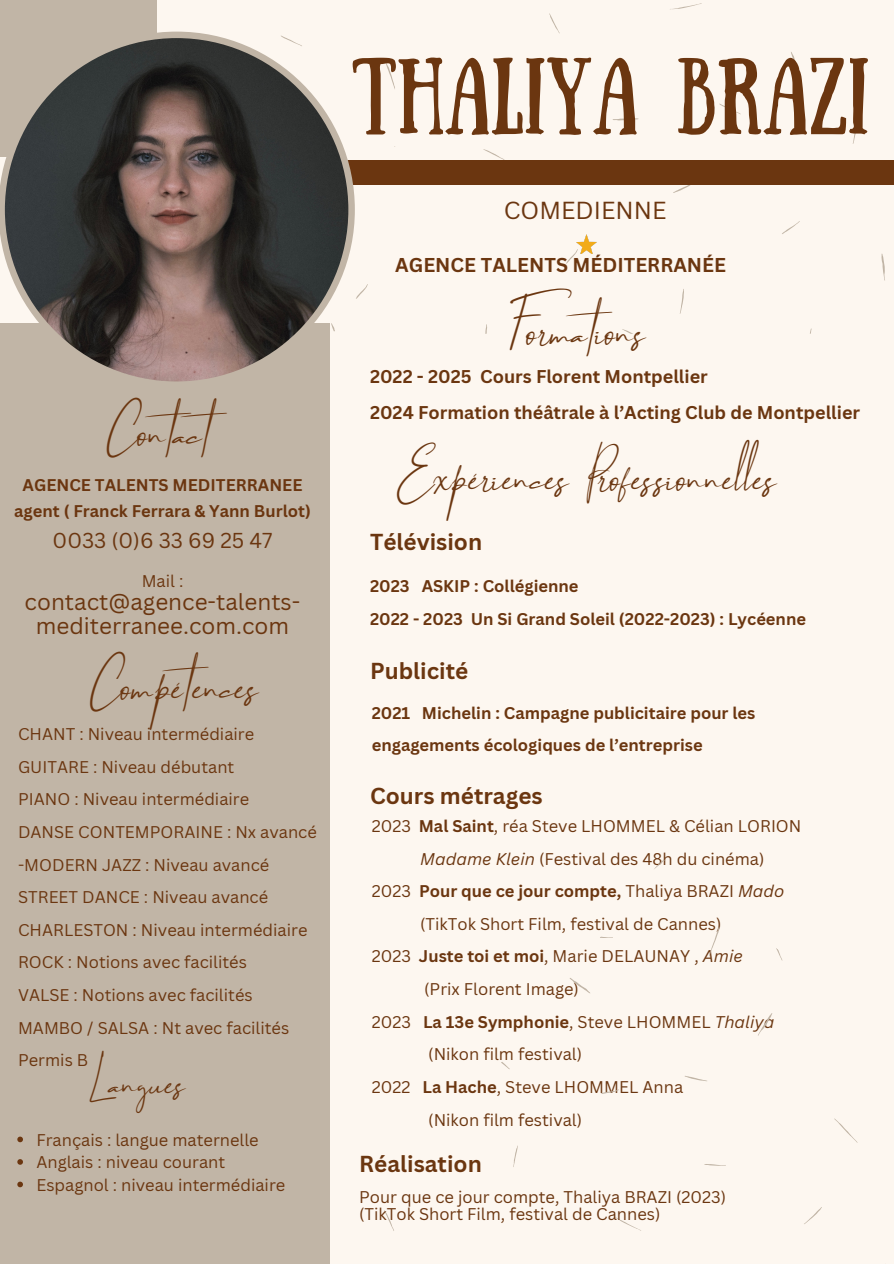
<style>
.page{position:relative;width:894px;height:1264px;background:#fff}
.page>*{position:absolute;margin:0;border:0;box-sizing:border-box;transform-origin:0 0}
.t1{font:76.8px "Sunday";color:#6b3610}
.t2{font:45px "Brilliant Signature 2 Slant";color:#6b3610}
.t3{font:39px "Brilliant Signature 2 Slant";color:#6b3610}
.t4{font:24px "Canva Sans";color:#6b3610}
.t5{font:700 22.5px "Canva Sans";color:#6b3610}
.t6{font:22.5px/23.7px "Canva Sans";color:#6b3610;text-align:center}
.t7{font:21px "Canva Sans";color:#6b3610}
.t8{font:700 19.5px "Canva Sans";color:#6b3610}
.t9{font:700 18px "Canva Sans";color:#6b3610}
.t10{font:16.5px/32.7px "Canva Sans";color:#6b3610}
.t11{font:700 16.5px "Canva Sans";color:#6b3610}
.s1{font-weight:700}
.s2{font-style:italic}
.s3{font-weight:400}
.s4{font-weight:400;font-style:italic}
</style>
<div class="page">
<div style="left:0;top:0;width:893px;height:1263px;background:#fdf7f0"></div>
<div style="left:0;top:323px;width:330px;height:940px;background:#c1b5a6"></div>
<svg style="left:673px;top:3px;width:28px;height:6px"></svg>
<svg style="left:549px;top:13px;width:10px;height:20px"></svg>
<svg style="left:483px;top:149px;width:21px;height:11px"></svg>
<svg style="left:612px;top:118px;width:26px;height:2px"></svg>
<svg style="left:881px;top:254px;width:3px;height:22px"></svg>
<svg style="left:791px;top:52px;width:10px;height:29px"></svg>
<svg style="left:673px;top:185px;width:18px;height:8px"></svg>
<svg style="left:852px;top:122px;width:4px;height:22px"></svg>
<svg style="left:485px;top:324px;width:2px;height:10px"></svg>
<svg style="left:679px;top:292px;width:4px;height:22px"></svg>
<svg style="left:622px;top:329px;width:11px;height:5px"></svg>
<svg style="left:782px;top:221px;width:17px;height:13px"></svg>
<svg style="left:566px;top:252px;width:10px;height:12px"></svg>
<svg style="left:719px;top:104px;width:21px;height:10px"></svg>
<svg style="left:569px;top:978px;width:21px;height:16px"></svg>
<svg style="left:758px;top:1013px;width:15px;height:22px"></svg>
<svg style="left:709px;top:927px;width:11px;height:29px"></svg>
<svg style="left:834px;top:1118px;width:23px;height:24px"></svg>
<svg style="left:684px;top:1075px;width:23px;height:7px"></svg>
<svg style="left:613px;top:1215px;width:28px;height:16px"></svg>
<svg style="left:804px;top:1207px;width:18px;height:17px"></svg>
<svg style="left:513px;top:1145px;width:5px;height:22px"></svg>
<svg style="left:384px;top:1210px;width:10px;height:21px"></svg>
<svg style="left:501px;top:1062px;width:9px;height:7px"></svg>
<svg style="left:704px;top:1164px;width:21px;height:2px"></svg>
<svg style="left:601px;top:1089px;width:18px;height:5px"></svg>
<svg style="left:654px;top:859px;width:10px;height:10px"></svg>
<svg style="left:878px;top:1263px;width:15px;height:1px"></svg>
<svg style="left:776px;top:948px;width:6px;height:12px"></svg>
<svg style="left:600px;top:936px;width:13px;height:2px"></svg>
<div style="left:0;top:0;width:156px;height:157px;background:#c1b5a6"></div>
<svg style="left:386px;top:63px;width:9px;height:26px"></svg>
<svg style="left:356px;top:284px;width:12px;height:15px"></svg>
<div style="left:162px;top:160px;width:731px;height:25px;background:#6b3610"></div>
<svg style="left:0;top:32px;width:355px;height:350px"></svg>
<img style="left:576px;top:234px;width:20px;height:19px">
<svg style="left:17px;top:1136px;width:6px;height:6px"></svg>
<svg style="left:17px;top:1159px;width:6px;height:5px"></svg>
<svg style="left:17px;top:1181px;width:6px;height:6px"></svg>
<h2 class="t2" style="left:105px;top:410px;width:142px">Contact</h2>
<p class="t11" style="left:23px;top:473px;width:281px">AGENCE TALENTS MEDITERRANEE</p>
<h3 class="t11" style="left:14px;top:499px;width:298px">agent ( Franck Ferrara &amp; Yann Burlot)</h3>
<p class="t7" style="left:53px;top:525px;width:221px">0033 (0)6 33 69 25 47</p>
<p class="t10" style="left:142px;top:563px;width:43px">Mail :</p>
<p class="t6" style="left:25px;top:589px;width:277px">contact@agence-talents&shy;mediterranee.com.com</p>
<h5 class="t2" style="left:88px;top:664px;width:170px">Compétences</h5>
<h6 class="t10" style="left:18px;top:717px;width:238px">CHANT : Niveau intermédiaire</h6>
<p class="t10" style="left:18px;top:749px;width:218px">GUITARE : Niveau débutant</p>
<p class="t10" style="left:18px;top:782px;width:233px">PIANO : Niveau intermédiaire</p>
<h5 class="t10" style="left:18px;top:815px;width:300px">DANSE CONTEMPORAINE : Nx avancé</h5>
<p class="t10" style="left:18px;top:847px;width:253px">-MODERN JAZZ : Niveau avancé</p>
<p class="t10" style="left:18px;top:880px;width:251px">STREET DANCE : Niveau avancé</p>
<h5 class="t10" style="left:18px;top:913px;width:291px">CHARLESTON : Niveau intermédiaire</h5>
<p class="t10" style="left:18px;top:945px;width:230px">ROCK : Notions avec facilités</p>
<p class="t10" style="left:18px;top:978px;width:236px">VALSE : Notions avec facilités</p>
<p class="t10" style="left:18px;top:1010px;width:272px">MAMBO / SALSA : Nt avec facilités</p>
<p class="t10" style="left:18px;top:1043px;width:72px">Permis B</p>
<p class="t3" style="left:89px;top:1063px;width:96px">Langues</p>
<p class="t10" style="left:36px;top:1122px;width:224px">Français : langue maternelle</p>
<h2 class="t10" style="left:36px;top:1145px;width:190px">Anglais : niveau courant</h2>
<p class="t10" style="left:36px;top:1167px;width:250px">Espagnol : niveau intermédiaire</p>
<p class="t1" style="left:351px;top:42px;width:519px">THALIYA BRAZI</p>
<p class="t4" style="left:503px;top:193px;width:164px">COMEDIENNE</p>
<p class="t8" style="left:395px;top:251px;width:332px">AGENCE TALENTS MÉDITERRANÉE</p>
<p class="t2" style="left:499px;top:309px;width:146px">Formations</p>
<p class="t9" style="left:370px;top:364px;width:339px">2022 - 2025 Cours Florent Montpellier</p>
<p class="t9" style="left:370px;top:400px;width:491px">2024 Formation théâtrale à l’Acting Club de Montpellier</p>
<p class="t2" style="left:391px;top:455px;width:384px">Expériences Professionnelles</p>
<p class="t5" style="left:370px;top:526px;width:114px">Télévision</p>
<p class="t11" style="left:370px;top:575px;width:210px">2023 ASKIP : Collégienne</p>
<p class="t11" style="left:370px;top:607px;width:437px">2022 - 2023 Un Si Grand Soleil (2022-2023) : Lycéenne</p>
<p class="t5" style="left:370px;top:654px;width:100px">Publicité</p>
<p class="t11" style="left:371px;top:701px;width:385px">2021 Michelin : Campagne publicitaire pour les</p>
<p class="t11" style="left:371px;top:733px;width:332px">engagements écologiques de l’entreprise</p>
<p class="t5" style="left:370px;top:779px;width:174px">Cours métrages</p>
<p class="t10" style="left:371px;top:809px;width:431px">2023 <span class="s1">Mal Saint</span>, réa Steve LHOMMEL &amp; Célian LORION</p>
<p class="t10" style="left:420px;top:841px;width:345px"><span class="s2">Madame Klein</span> (Festival des 48h du cinéma)</p>
<p class="t11" style="left:371px;top:879px;width:414px"><span class="s3">2023</span> Pour que ce jour compte, <span class="s3">Thaliya BRAZI</span> <span class="s4">Mado</span></p>
<p class="t10" style="left:420px;top:907px;width:302px">(TikTok Short Film, festival de Cannes)</p>
<h1 class="t10" style="left:371px;top:939px;width:372px">2023 <span class="s1">Juste toi et moi</span>, Marie DELAUNAY , <span class="s2">Amie</span></h1>
<h4 class="t10" style="left:424px;top:972px;width:156px">(Prix Florent Image)</h4>
<h4 class="t10" style="left:371px;top:1004px;width:41px">2023</h4>
<p class="t10" style="left:428px;top:1004px;width:347px;text-indent:-5px"><span class="s1">La 13e Symphonie</span>, Steve LHOMMEL <span class="s2">Thaliya </span>(Nikon film festival)</p>
<h2 class="t10" style="left:371px;top:1070px;width:313px">2022 <span class="s1">La Hache</span>, Steve LHOMMEL Anna</h2>
<h2 class="t10" style="left:428px;top:1102px;width:155px">(Nikon film festival)</h2>
<p class="t5" style="left:359px;top:1148px;width:124px">Réalisation</p>
<h5 class="t10" style="left:359px;top:1180px;width:368px">Pour que ce jour compte, Thaliya BRAZI (2023)</h5>
<p class="t10" style="left:359px;top:1197px;width:302px">(TikTok Short Film, festival de Cannes)</p>
</div>
